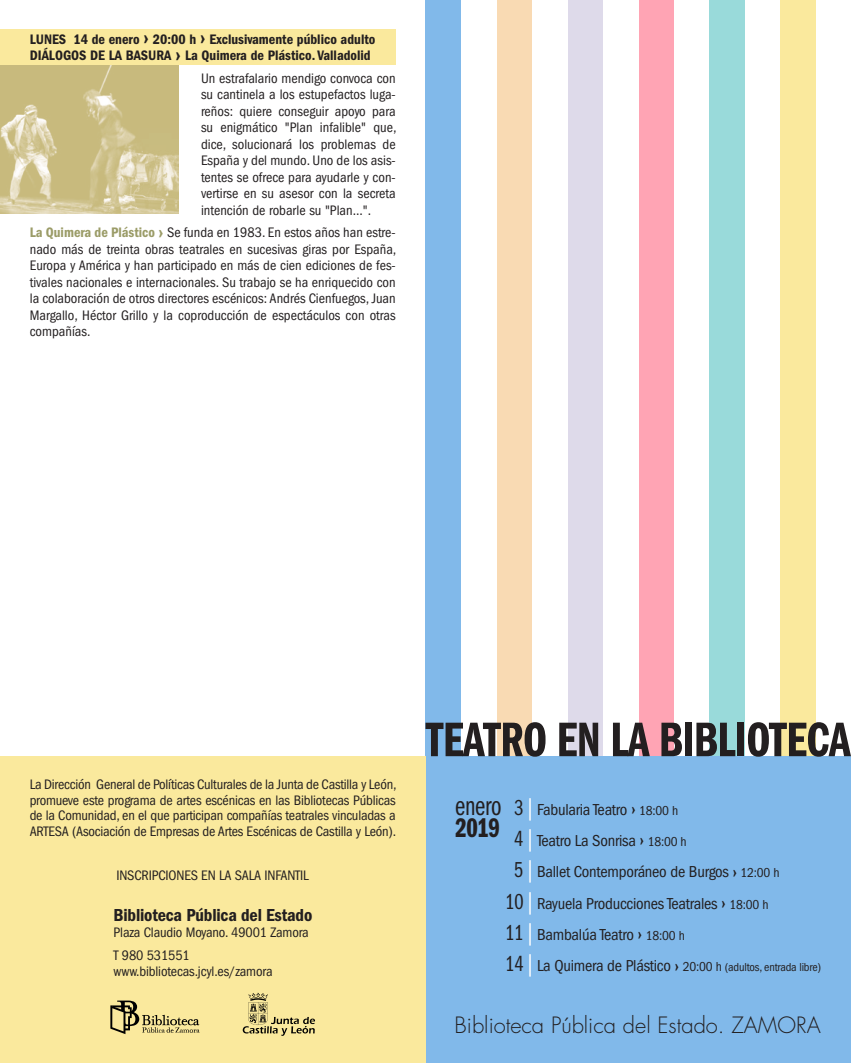
<style>
.page{position:relative;width:851px;height:1063px;background:#fff}
.page>*{position:absolute;margin:0;border:0;box-sizing:border-box;transform-origin:0 0}
.t1{font:50.25px "ITC Franklin Gothic Std Dm Cp";letter-spacing:-.01em;color:#231f20}
.t2{font:27.9px "ITC Franklin Gothic Std Bk Cp";letter-spacing:-.01em;color:#231f20;scale:.96 1}
.t3{font:27.9px "ITC Franklin Gothic Std Dm Cp";color:#231f20;scale:.96 1}
.t4{font:300 21.9px "Futura";color:#231f20}
.t5{font:18px "ITC Franklin Gothic Std Dm Cd";letter-spacing:-.01em;color:#231f20}
.t6{font:condensed 16.35px "ITC Franklin Gothic Std";letter-spacing:-.015em;color:#231f20}
.t7{font:condensed 14.25px/16.5px "ITC Franklin Gothic Std";letter-spacing:-.01em;color:#231f20;text-align:justify}
.t8{font:14.25px/16.5px "ITC Franklin Gothic Std Dm Cd";color:#231f20}
.t9{font:condensed 12px "ITC Franklin Gothic Std";letter-spacing:-.015em;color:#231f20}
.s1{font-size:22.5px}
.s2{font-family:"ITC Franklin Gothic Std Dm Cd";font-stretch:normal;color:#9b9c68}
.s3{font-family:"ITC Franklin Gothic Std Dm Cd";font-stretch:normal;font-size:21px;color:#9b9c68}
.s4{font-family:"ITC Franklin Gothic Std Bk Cp";font-stretch:normal;font-size:22.35px}
.s5{font-family:"ITC Franklin Gothic Std Bk Cp";font-stretch:normal;font-size:22.35px;color:#fff}
.s6{font-size:22.35px}
.s7{font-size:13.5px}
.s8{font-size:16.35px}
</style>
<div class="page">
<div style="left:0;top:30px;width:395px;height:35px;background:#fae99d"></div>
<div style="left:780px;top:0;width:35px;height:1063px;background:#fae99d"></div>
<div style="left:709px;top:0;width:35px;height:1063px;background:#99dada"></div>
<div style="left:638px;top:0;width:35px;height:1063px;background:#ffa4b4"></div>
<div style="left:567px;top:0;width:35px;height:1063px;background:#dedaea"></div>
<div style="left:496px;top:0;width:35px;height:1063px;background:#f9dab3"></div>
<div style="left:425px;top:0;width:36px;height:1063px;background:#81b9ea"></div>
<img style="left:0;top:65px;width:179px;height:149px">
<div style="left:425px;top:756px;width:425px;height:307px;background:#81b9ea"></div>
<div style="left:0;top:756px;width:425px;height:307px;background:#fae99d"></div>
<svg style="left:110px;top:1001px;width:89px;height:33px"></svg>
<svg style="left:243px;top:993px;width:72px;height:43px"></svg>
<p class="t8" style="left:30px;top:31px;width:347px">LUNES 14 de enero <span class="s1">›</span> 20:00 h <span class="s1">›</span> Exclusivamente público adulto<br>DIÁLOGOS DE LA BASURA <span class="s1">›</span> La Quimera de Plástico. Valladolid</p>
<p class="t7" style="left:201px;top:70px;width:197px">Un estrafalario mendigo convoca con su cantinela a los estupefactos luga&shy;reños: quiere conseguir apoyo para su enigmático "Plan infalible" que, dice, solucionará los problemas de España y del mundo. Uno de los asis&shy;tentes se ofrece para ayudarle y con&shy;vertirse en su asesor con la secreta intención de robarle su "Plan...".</p>
<p class="t7" style="left:30px;top:224px;width:368px"><span class="s2">La Quimera de Plástico</span> <span class="s3">›</span> Se funda en 1983. En estos años han estre&shy;nado más de treinta obras teatrales en sucesivas giras por España, Europa y América y han participado en más de cien ediciones de fes&shy;tivales nacionales e internacionales. Su trabajo se ha enriquecido con la colaboración de otros directores escénicos: Andrés Cienfuegos, Juan Margallo, Héctor Grillo y la coproducción de espectáculos con otras compañías.</p>
<p class="t7" style="left:30px;top:776px;width:368px;line-height:15.8px">La Dirección General de Políticas Culturales de la Junta de Castilla y León, promueve este programa de artes escénicas en las Bibliotecas Públicas de la Comunidad, en el que participan compañías teatrales vinculadas a ARTESA (Asociación de Empresas de Artes Escénicas de Castilla y León).</p>
<p class="t7" style="left:116px;top:868px;width:194px">INSCRIPCIONES EN LA SALA INFANTIL</p>
<p class="t5" style="left:114px;top:905px;width:200px">Biblioteca Pública del Estado</p>
<p class="t7" style="left:114px;top:921px;width:197px;line-height:22.5px">Plaza Claudio Moyano. 49001 Zamora<br>T 980 531551</p>
<p class="t7" style="left:114px;top:963px;width:160px">www.bibliotecas.jcyl.es/zamora</p>
<h1 class="t1" style="left:425px;top:712px;width:426px">TEATRO EN LA BIBLIOTECA</h1>
<p class="t6" style="left:514px;top:800px;width:165px"><span class="s4">3</span> <span class="s5">|</span>Fabularia Teatro <span class="s6">›</span> <span class="s7">18:00 h</span></p>
<p class="t6" style="left:514px;top:831px;width:174px"><span class="s4">4</span> <span class="s5">|</span>Teatro La Sonrisa <span class="s6">›</span> <span class="s7">18:00 h</span></p>
<p class="t6" style="left:514px;top:863px;width:267px"><span class="s4">5</span> <span class="s5">|</span> Ballet Contemporáneo de Burgos <span class="s6">›</span> <span class="s7">12:00 h</span></p>
<p class="t6" style="left:505px;top:894px;width:264px"><span class="s4">10</span> <span class="s5">|</span> Rayuela Producciones Teatrales <span class="s6">›</span> <span class="s7">18:00 h</span></p>
<p class="t6" style="left:505px;top:925px;width:181px"><span class="s4">11</span> <span class="s5">|</span> Bambalúa Teatro <span class="s6">›</span> <span class="s7">18:00 h</span></p>
<p class="t9" style="left:505px;top:961px;width:317px"><span class="s4">14</span> <span class="s5">|</span> <span class="s8">La Quimera de Plástico</span> <span class="s6">›</span> <span class="s7">20:00 h</span> (adultos, entrada libre)</p>
<h2 class="t2" style="left:455px;top:790px;width:50px">enero</h2>
<h2 class="t3" style="left:455px;top:813px;width:48px">2019</h2>
<h3 class="t4" style="left:454px;top:1011px;width:368px">Biblioteca Pública del Estado. ZAMORA</h3>
</div>
